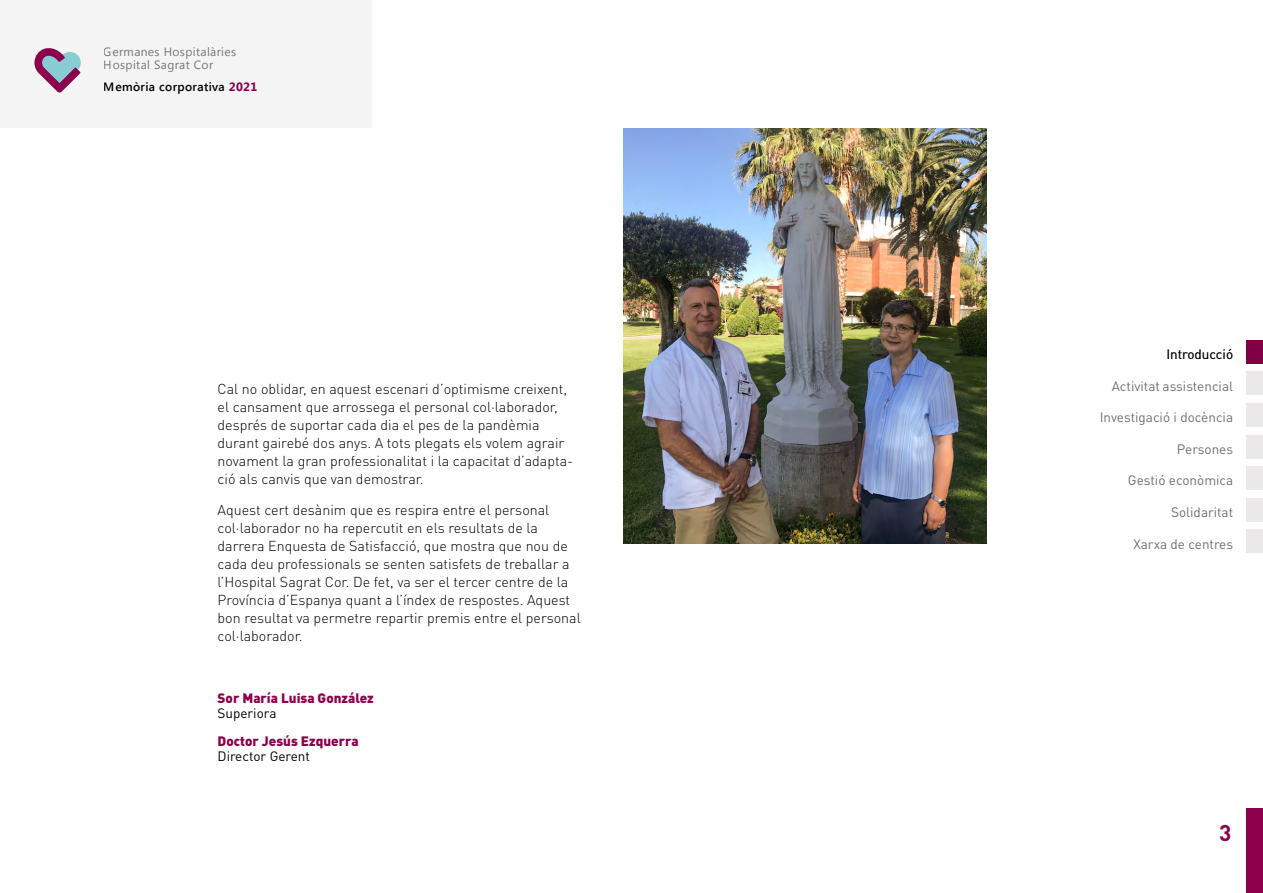
<style>
.page{position:relative;width:1263px;height:893px;background:#fff}
.page>*{position:absolute;margin:0;border:0;box-sizing:border-box;transform-origin:0 0}
.t1{font:700 22.5px "DIN Pro";color:#8d004c}
.t2{font:300 14.25px/18px "DIN Pro";color:#000}
.t3{font:13.5px "DIN Pro";color:#706f6f}
.t4{font:900 13.5px "DIN Pro";color:#8d004c}
.t5{font:13.5px "DIN Pro";color:#000}
.t6{font:12px/13.5px "Segoe UI";letter-spacing:.03em;color:#7c7b7b}
.t7{font:600 12px "Segoe UI";letter-spacing:.03em;color:#000}
.s1{font-weight:700;color:#8d004c}
</style>
<div class="page">
<div style="left:1246px;top:808px;width:17px;height:85px;background:#8d004c"></div>
<div style="left:1246px;top:530px;width:17px;height:23px;background:#eae8e9"></div>
<div style="left:1246px;top:498px;width:17px;height:23px;background:#eae8e9"></div>
<div style="left:1246px;top:466px;width:17px;height:24px;background:#eae8e9"></div>
<div style="left:1246px;top:435px;width:17px;height:23px;background:#eae8e9"></div>
<div style="left:1246px;top:403px;width:17px;height:23px;background:#eae8e9"></div>
<div style="left:1246px;top:372px;width:17px;height:23px;background:#eae8e9"></div>
<div style="left:1246px;top:340px;width:17px;height:23px;background:#810045"></div>
<img style="left:623px;top:128px;width:363px;height:415px">
<div style="left:0;top:0;width:371px;height:128px;background:#f5f4f4"></div>
<svg style="left:34px;top:48px;width:47px;height:45px"></svg>
<p class="t6" style="left:104px;top:44px;width:134px">Germanes Hospitalàries<br>Hospital Sagrat Cor</p>
<p class="t7" style="left:104px;top:79px;width:155px">Memòria corporativa <span class="s1">2021</span></p>
<p class="t2" style="left:218px;top:379px;width:357px">Cal no oblidar, en aquest escenari d’optimisme creixent, el cansament que arrossega el personal col·laborador, després de suportar cada dia el pes de la pandèmia durant gairebé dos anys. A tots plegats els volem agrair novament la gran professionalitat i la capacitat d’adapta&shy;ció als canvis que van demostrar.</p>
<p class="t2" style="left:218px;top:500px;width:365px">Aquest cert desànim que es respira entre el personal col·laborador no ha repercutit en els resultats de la darrera Enquesta de Satisfacció, que mostra que nou de cada deu professionals se senten satisfets de treballar a l’Hospital Sagrat Cor. De fet, va ser el tercer centre de la Província d’Espanya quant a l’índex de respostes. Aquest bon resultat va permetre repartir premis entre el personal col·laborador.</p>
<p class="t4" style="left:218px;top:689px;width:158px">Sor María Luisa González</p>
<p class="t5" style="left:218px;top:704px;width:60px">Superiora</p>
<p class="t4" style="left:218px;top:732px;width:143px">Doctor Jesús Ezquerra</p>
<p class="t5" style="left:218px;top:747px;width:94px">Director Gerent</p>
<p class="t5" style="left:1166px;top:345px;width:68px">Introducció</p>
<p class="t3" style="left:1112px;top:377px;width:123px">Activitat assistencial</p>
<p class="t3" style="left:1100px;top:408px;width:135px">Investigació i docència</p>
<p class="t3" style="left:1177px;top:440px;width:58px">Persones</p>
<p class="t3" style="left:1128px;top:471px;width:107px">Gestió econòmica</p>
<p class="t3" style="left:1171px;top:503px;width:64px">Solidaritat</p>
<p class="t3" style="left:1133px;top:534px;width:101px">Xarxa de centres</p>
<h1 class="t1" style="left:1219px;top:817px;width:14px">3</h1>
</div>
